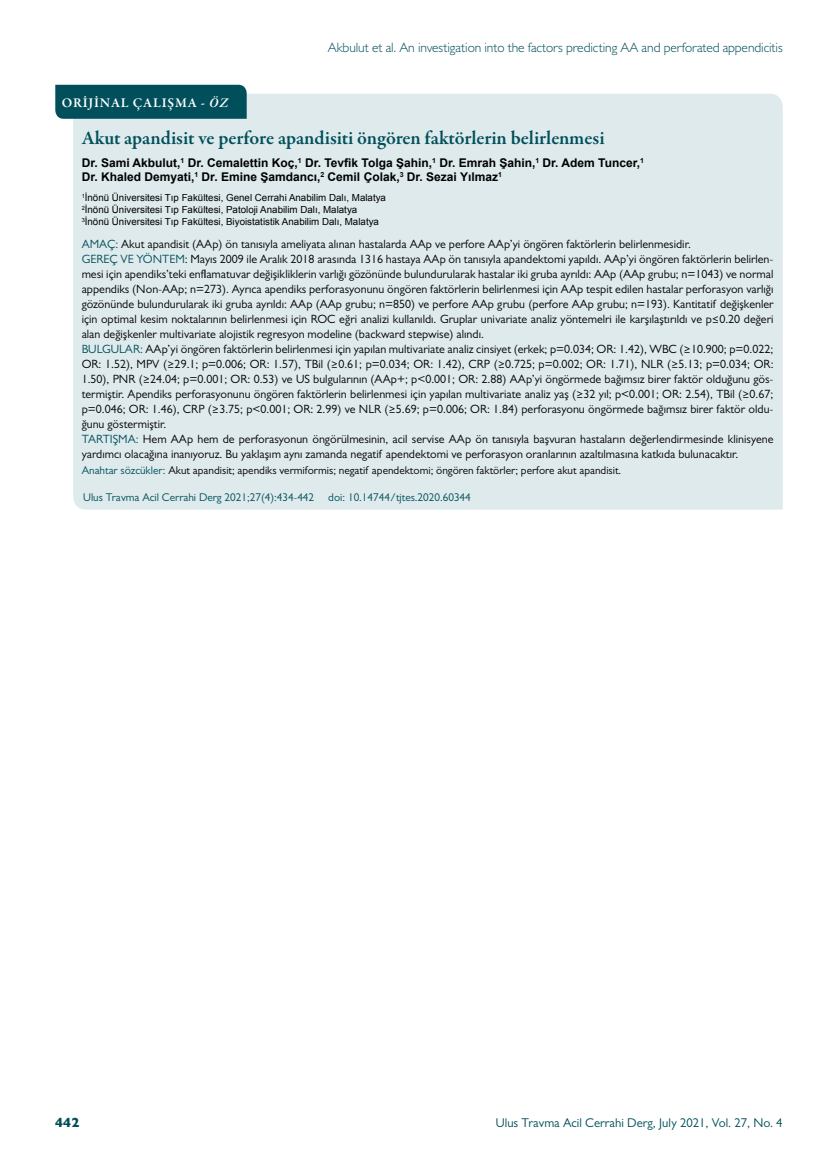
<style>
.page{position:relative;width:838px;height:1170px;background:#fff}
.page>*{position:absolute;margin:0;border:0;box-sizing:border-box;transform-origin:0 0}
.t1{font:600 19.5px "Garamond Premr Pro";letter-spacing:-.005em;color:#004f5a}
.t2{font:300 13.5px "Gill Sans MT Pro";letter-spacing:-.005em;color:#004f5a}
.t3{font:600 13.5px "Garamond Premr Pro";letter-spacing:.055em;color:#fff}
.t4{font:800 13.5px "Gill Sans MT Pro";color:#004f5a}
.t5{font:12.75px "Gill Sans MT Pro";color:#004f5a}
.t6{font:12px/15px "Gill Sans MT Pro";color:#000}
.t7{font:700 12px/14.4px "Arial";color:#000}
.t8{font:11.25px "Gill Sans MT Pro";color:#000}
.t9{font:11.25px "Gill Sans MT Pro";color:#004f5a}
.t10{font:9.75px/11.7px "Arial";color:#000}
.s1{font-style:italic}
.s2{color:#004f5a}
</style>
<div class="page">
<div style="left:73px;top:94px;width:709px;height:415px;background:#deeaec"></div>
<div style="left:55px;top:85px;width:192px;height:34px;background:#004f5a"></div>
<p class="t3" style="left:62px;top:94px;width:168px">ORİJİNAL ÇALIŞMA - <span class="s1">ÖZ</span></p>
<p class="t2" style="left:328px;top:39px;width:456px">Akbulut et al. An investigation into the factors predicting AA and perforated appendicitis</p>
<h1 class="t1" style="left:82px;top:126px;width:524px">Akut apandisit ve perfore apandisiti öngören faktörlerin belirlenmesi</h1>
<p class="t7" style="left:82px;top:156px;width:564px">Dr. Sami Akbulut,<sup>1</sup> Dr. Cemalettin Koç,<sup>1</sup> Dr. Tevfik Tolga Şahin,<sup>1</sup> Dr. Emrah Şahin,<sup>1</sup> Dr. Adem Tuncer,<sup>1<br></sup>Dr. Khaled Demyati,<sup>1</sup> Dr. Emine Şamdancı,<sup>2</sup> Cemil Çolak,<sup>3</sup> Dr. Sezai Yılmaz<sup>1</sup></p>
<p class="t10" style="left:82px;top:192px;width:306px"><sup>1</sup>İnönü Üniversitesi Tıp Fakültesi, Genel Cerrahi Anabilim Dalı, Malatya<br><sup>2</sup>İnönü Üniversitesi Tıp Fakültesi, Patoloji Anabilim Dalı, Malatya<br><sup>3</sup>İnönü Üniversitesi Tıp Fakültesi, Biyoistatistik Anabilim Dalı, Malatya</p>
<p class="t6" style="left:82px;top:236px;width:693px"><span class="s2">AMAÇ:</span> Akut apandisit (AAp) ön tanısıyla ameliyata alınan hastalarda AAp ve perfore AAp’yi öngören faktörlerin belirlenmesidir.<br><span class="s2">GEREÇ VE YÖNTEM</span>: Mayıs 2009 ile Aralık 2018 arasında 1316 hastaya AAp ön tanısıyla apandektomi yapıldı. AAp’yi öngören faktörlerin belirlen&shy;mesi için apendiks’teki enflamatuvar değişikliklerin varlığı gözönünde bulundurularak hastalar iki gruba ayrıldı: AAp (AAp grubu; n=1043) ve normal appendiks (Non-AAp; n=273). Ayrıca apendiks perforasyonunu öngören faktörlerin belirlenmesi için AAp tespit edilen hastalar perforasyon varlığı gözönünde bulundurularak iki gruba ayrıldı: AAp (AAp grubu; n=850) ve perfore AAp grubu (perfore AAp grubu; n=193). Kantitatif değişkenler için optimal kesim noktalarının belirlenmesi için ROC eğri analizi kullanıldı. Gruplar univariate analiz yöntemelri ile karşılaştırıldı ve p≤0.20 değeri alan değişkenler multivariate alojistik regresyon modeline (backward stepwise) alındı.<br><span class="s2">BULGULAR:</span> AAp’yi öngören faktörlerin belirlenmesi için yapılan multivariate analiz cinsiyet (erkek; p=0.034; OR: 1.42), WBC (≥10.900; p=0.022; OR: 1.52), MPV (≥29.1; p=0.006; OR: 1.57), TBil (≥0.61; p=0.034; OR: 1.42), CRP (≥0.725; p=0.002; OR: 1.71), NLR (≥5.13; p=0.034; OR:<br>1.50), PNR (≥24.04; p=0.001; OR: 0.53) ve US bulgularının (AAp+; p&lt;0.001; OR: 2.88) AAp’yi öngörmede bağımsız birer faktör olduğunu gös&shy;termiştir. Apendiks perforasyonunu öngören faktörlerin belirlenmesi için yapılan multivariate analiz yaş (≥32 yıl; p&lt;0.001; OR: 2.54), TBil (≥0.67; p=0.046; OR: 1.46), CRP (≥3.75; p&lt;0.001; OR: 2.99) ve NLR (≥5.69; p=0.006; OR: 1.84) perforasyonu öngörmede bağımsız birer faktör oldu&shy;ğunu göstermiştir.<br><span class="s2">TARTIŞMA:</span> Hem AAp hem de perforasyonun öngörülmesinin, acil servise AAp ön tanısıyla başvuran hastaların değerlendirmesinde klinisyene yardımcı olacağına inanıyoruz. Bu yaklaşım aynı zamanda negatif apendektomi ve perforasyon oranlarının azaltılmasına katkıda bulunacaktır.</p>
<p class="t8" style="left:82px;top:463px;width:541px"><span class="s2">Anahtar sözcükler:</span> Akut apandisit; apendiks vermiformis; negatif apendektomi; öngören faktörler; perfore akut apandisit.</p>
<p class="t9" style="left:83px;top:490px;width:389px">Ulus Travma Acil Cerrahi Derg 2021;27(4):434-442 doi: 10.14744/tjtes.2020.60344</p>
<p class="t4" style="left:55px;top:1114px;width:26px">442</p>
<p class="t5" style="left:496px;top:1115px;width:288px">Ulus Travma Acil Cerrahi Derg, July 2021, Vol. 27, No. 4</p>
</div>
